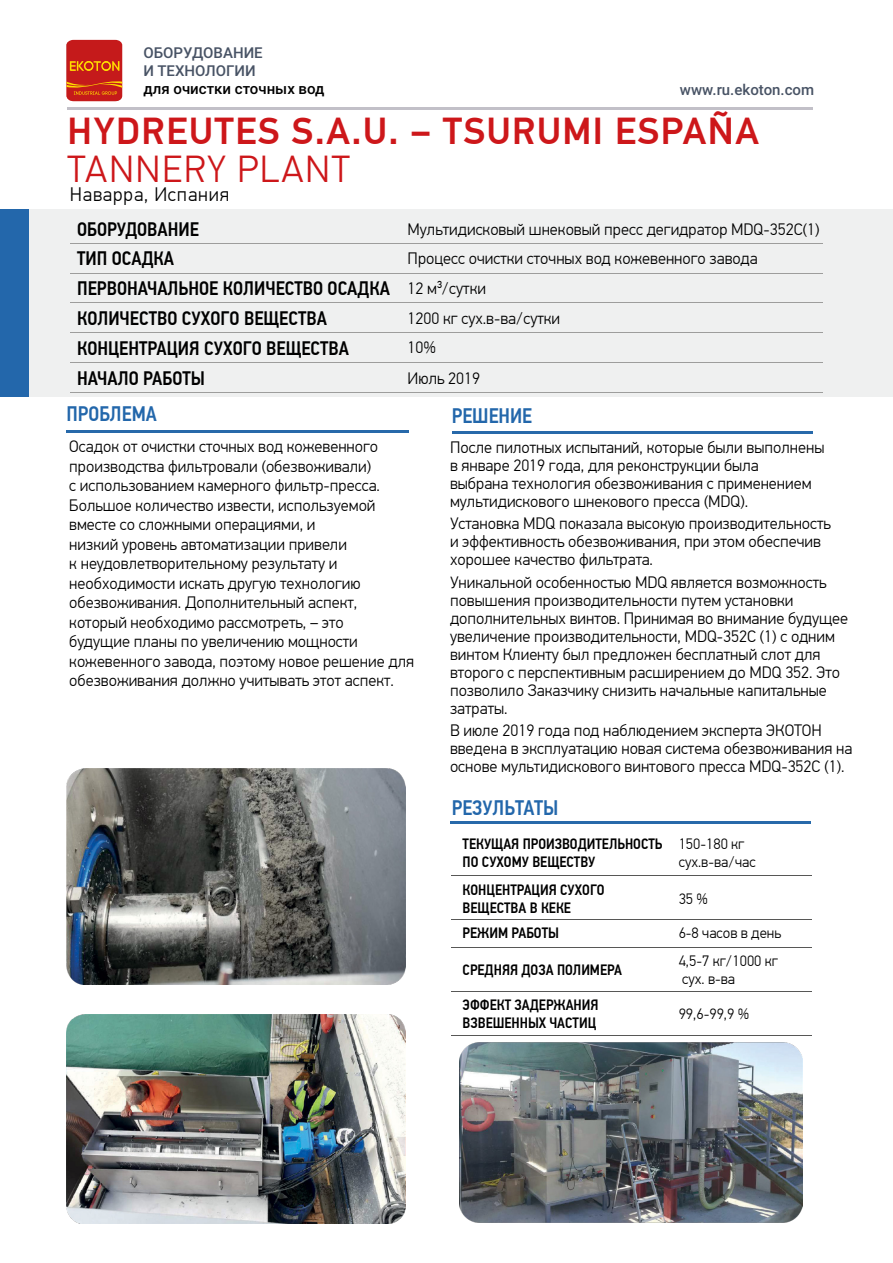
<style>
.page{position:relative;width:893px;height:1263px;background:#fff}
.page>*{position:absolute;margin:0;border:0;box-sizing:border-box;transform-origin:0 0}
.t1{font:500 37.5px "PF Din Text Pro";letter-spacing:.04em;color:#cd171a}
.t2{font:300 37.5px "PF Din Text Pro";letter-spacing:.04em;color:#cd171a}
.t3{font:500 21px "PF Din Text Cond Pro";color:#2367ab}
.t4{font:500 19.5px/29.7px "PF Din Text Cond Pro";color:#000}
.t5{font:300 19.5px "PF Din Text Pro";letter-spacing:.04em;color:#000}
.t6{font:300 16.5px/18px "PF Din Text Pro";color:#000}
.t7{font:500 15px/18px "PF Din Text Cond Pro";color:#000}
.t8{font:300 15px/18px "PF Din Text Pro";color:#000}
.t9{font:500 15px/18px "Roboto";color:#485365}
.t10{font:500 15px "Roboto";color:#000}
</style>
<div class="page">
<div style="left:2px;top:209px;width:891px;height:188px;background:#eff0f0"></div>
<div style="left:0;top:209px;width:29px;height:188px;background:#2367ab"></div>
<svg style="left:67px;top:40px;width:55px;height:61px;background:#cb3019"></svg>
<hr style="left:68px;top:107px;width:745px;height:2px;background:#c2c0c8">
<hr style="left:70px;top:243px;width:752px;height:1px;background:#9d9d9c">
<hr style="left:70px;top:273px;width:752px;height:1px;background:#9d9d9c">
<hr style="left:70px;top:302px;width:752px;height:1px;background:#9d9d9c">
<hr style="left:70px;top:332px;width:752px;height:1px;background:#9d9d9c">
<hr style="left:70px;top:362px;width:752px;height:1px;background:#9d9d9c">
<hr style="left:70px;top:392px;width:752px;height:1px;background:#9d9d9c">
<hr style="left:67px;top:430px;width:342px;height:3px;background:#2769aa">
<hr style="left:452px;top:431px;width:360px;height:3px;background:#2769aa">
<img style="left:67px;top:1014px;width:339px;height:209px">
<img style="left:67px;top:768px;width:339px;height:217px">
<hr style="left:451px;top:821px;width:360px;height:3px;background:#2769aa">
<hr style="left:451px;top:875px;width:360px;height:1px;background:#575756">
<hr style="left:451px;top:918px;width:360px;height:1px;background:#575756">
<hr style="left:451px;top:947px;width:360px;height:1px;background:#575756">
<hr style="left:451px;top:990px;width:360px;height:1px;background:#575756">
<hr style="left:451px;top:1035px;width:360px;height:1px;background:#575756">
<img style="left:460px;top:1042px;width:342px;height:181px">
<p class="t9" style="left:144px;top:43px;width:121px">ОБОРУДОВАНИЕ<br>И ТЕХНОЛОГИИ</p>
<p class="t10" style="left:144px;top:78px;width:182px">для очистки сточных вод</p>
<p class="t9" style="left:680px;top:80px;width:136px">www.ru.ekoton.com</p>
<h1 class="t1" style="left:68px;top:109px;width:693px">HYDREUTES S.A.U. – TSURUMI ESPAÑA</h1>
<h1 class="t2" style="left:68px;top:147px;width:284px">TANNERY PLANT</h1>
<p class="t5" style="left:70px;top:184px;width:161px">Наварра, Испания</p>
<p class="t4" style="left:77px;top:214px;width:314px">ОБОРУДОВАНИЕ<br>ТИП ОСАДКА<br>ПЕРВОНАЧАЛЬНОЕ КОЛИЧЕСТВО ОСАДКА<br>КОЛИЧЕСТВО СУХОГО ВЕЩЕСТВА<br>КОНЦЕНТРАЦИЯ СУХОГО ВЕЩЕСТВА<br>НАЧАЛО РАБОТЫ</p>
<p class="t6" style="left:408px;top:214px;width:413px;line-height:29.7px">Мультидисковый шнековый пресс дегидратор MDQ-352C(1)<br>Процесс очистки сточных вод кожевенного завода<br>12 м³/сутки<br>1200 кг сух.в-ва/сутки<br>10%<br>Июль 2019</p>
<p class="t3" style="left:67px;top:402px;width:92px">ПРОБЛЕМА</p>
<p class="t3" style="left:452px;top:403px;width:82px">РЕШЕНИЕ</p>
<p class="t6" style="left:69px;top:437px;width:346px;line-height:19.5px">Осадок от очистки сточных вод кожевенного производства фильтровали (обезвоживали)<br>с использованием камерного фильтр-пресса.<br>Большое количество извести, используемой вместе со сложными операциями, и<br>низкий уровень автоматизации привели<br>к неудовлетворительному результату и необходимости искать другую технологию обезвоживания. Дополнительный аспект, который необходимо рассмотреть, – это<br>будущие планы по увеличению мощности кожевенного завода, поэтому новое решение для обезвоживания должно учитывать этот аспект.</p>
<p class="t6" style="left:450px;top:439px;width:376px">После пилотных испытаний, которые были выполнены в январе 2019 года, для реконструкции была<br>выбрана технология обезвоживания с применением мультидискового шнекового пресса (MDQ).</p>
<p class="t6" style="left:450px;top:515px;width:382px">Установка MDQ показала высокую производительность и эффективность обезвоживания, при этом обеспечив хорошее качество фильтрата.</p>
<p class="t6" style="left:450px;top:573px;width:400px">Уникальной особенностью MDQ является возможность повышения производительности путем установки дополнительных винтов. Принимая во внимание будущее увеличение производительности, MDQ-352C (1) с одним винтом Клиенту был предложен бесплатный слот для второго с перспективным расширением до MDQ 352. Это позволило Заказчику снизить начальные капитальные затраты.</p>
<p class="t6" style="left:450px;top:722px;width:404px">В июле 2019 года под наблюдением эксперта ЭКОТОН введена в эксплуатацию новая система обезвоживания на основе мультидискового винтового пресса MDQ-352C (1).</p>
<p class="t3" style="left:452px;top:795px;width:108px">РЕЗУЛЬТАТЫ</p>
<p class="t7" style="left:463px;top:835px;width:201px">ТЕКУЩАЯ ПРОИЗВОДИТЕЛЬНОСТЬ<br>ПО СУХОМУ ВЕЩЕСТВУ</p>
<p class="t8" style="left:679px;top:835px;width:79px">150-180 кг сух.в-ва/час</p>
<p class="t7" style="left:463px;top:880px;width:144px">КОНЦЕНТРАЦИЯ СУХОГО<br>ВЕЩЕСТВА В КЕКЕ</p>
<p class="t8" style="left:679px;top:890px;width:31px">35 %</p>
<p class="t7" style="left:463px;top:924px;width:98px">РЕЖИМ РАБОТЫ</p>
<p class="t8" style="left:679px;top:924px;width:104px">6-8 часов в день</p>
<p class="t7" style="left:463px;top:961px;width:161px">СРЕДНЯЯ ДОЗА ПОЛИМЕРА</p>
<p class="t8" style="left:679px;top:952px;width:101px">4,5-7 кг/1000 кг сух. в-ва</p>
<p class="t7" style="left:463px;top:996px;width:137px">ЭФФЕКТ ЗАДЕРЖАНИЯ<br>ВЗВЕШЕННЫХ ЧАСТИЦ</p>
<p class="t8" style="left:679px;top:1005px;width:72px">99,6-99,9 %</p>
</div>
